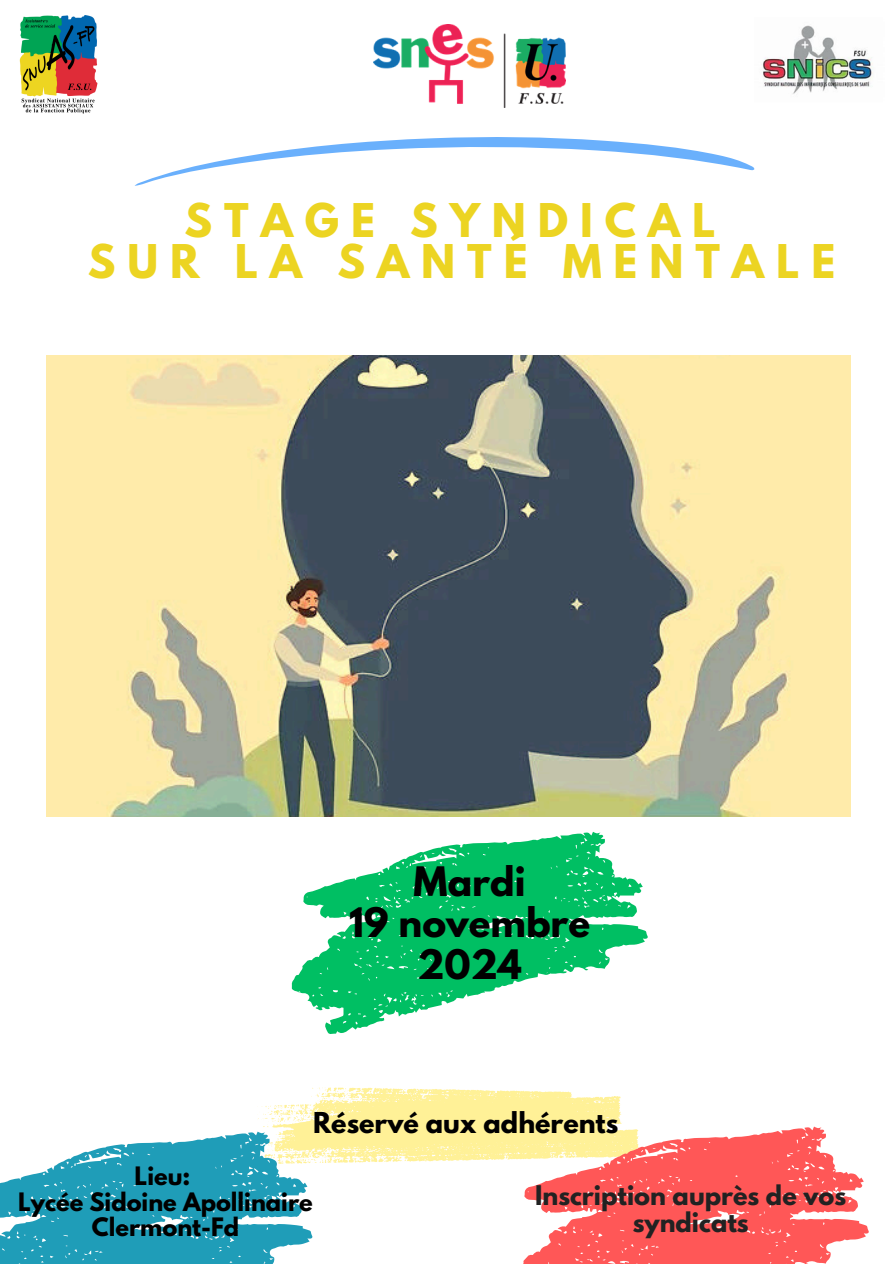
<style>
.page{position:relative;width:894px;height:1264px;background:#fff}
.page>*{position:absolute;margin:0;border:0;box-sizing:border-box;transform-origin:0 0}
.t1{font:700 41.1px/41.7px "League Spartan";letter-spacing:.29em;color:#ecd422;text-align:center}
.t2{font:700 36px/41.7px "League Spartan";color:#000;text-align:center}
.t3{font:700 25.5px "League Spartan";color:#000}
.t4{font:700 24px/27px "League Spartan";color:#222;text-align:center}
.t5{font:700 22.5px "League Spartan";color:#000}
</style>
<div class="page">
<img style="left:373px;top:24px;width:192px;height:83px">
<img style="left:19px;top:16px;width:79px;height:98px">
<img style="left:763px;top:25px;width:110px;height:69px">
<svg style="left:0;top:1087px;width:622px;height:176px"></svg>
<svg style="left:512px;top:1126px;width:356px;height:137px;fill:#ff5757"></svg>
<img style="left:47px;top:355px;width:803px;height:461px">
<svg style="left:291px;top:831px;width:356px;height:203px;fill:#00bf63"></svg>
<svg style="left:134px;top:137px;width:620px;height:49px"></svg>
<h2 class="t1" style="left:88px;top:205px;width:748px">STAGE SYNDICAL<br>SUR LA SANTÉ MENTALE</h2>
<p class="t2" style="left:349px;top:865px;width:243px">Mardi<br>19 novembre<br>2024</p>
<p class="t3" style="left:313px;top:1109px;width:306px">Réservé aux adhérents</p>
<h4 class="t5" style="left:135px;top:1164px;width:57px">Lieu:</h4>
<h1 class="t5" style="left:18px;top:1190px;width:296px">Lycée Sidoine Apollinaire</h1>
<h3 class="t5" style="left:92px;top:1216px;width:149px">Clermont-Fd</h3>
<p class="t4" style="left:535px;top:1185px;width:312px">Inscription auprès de vos syndicats</p>
</div>
